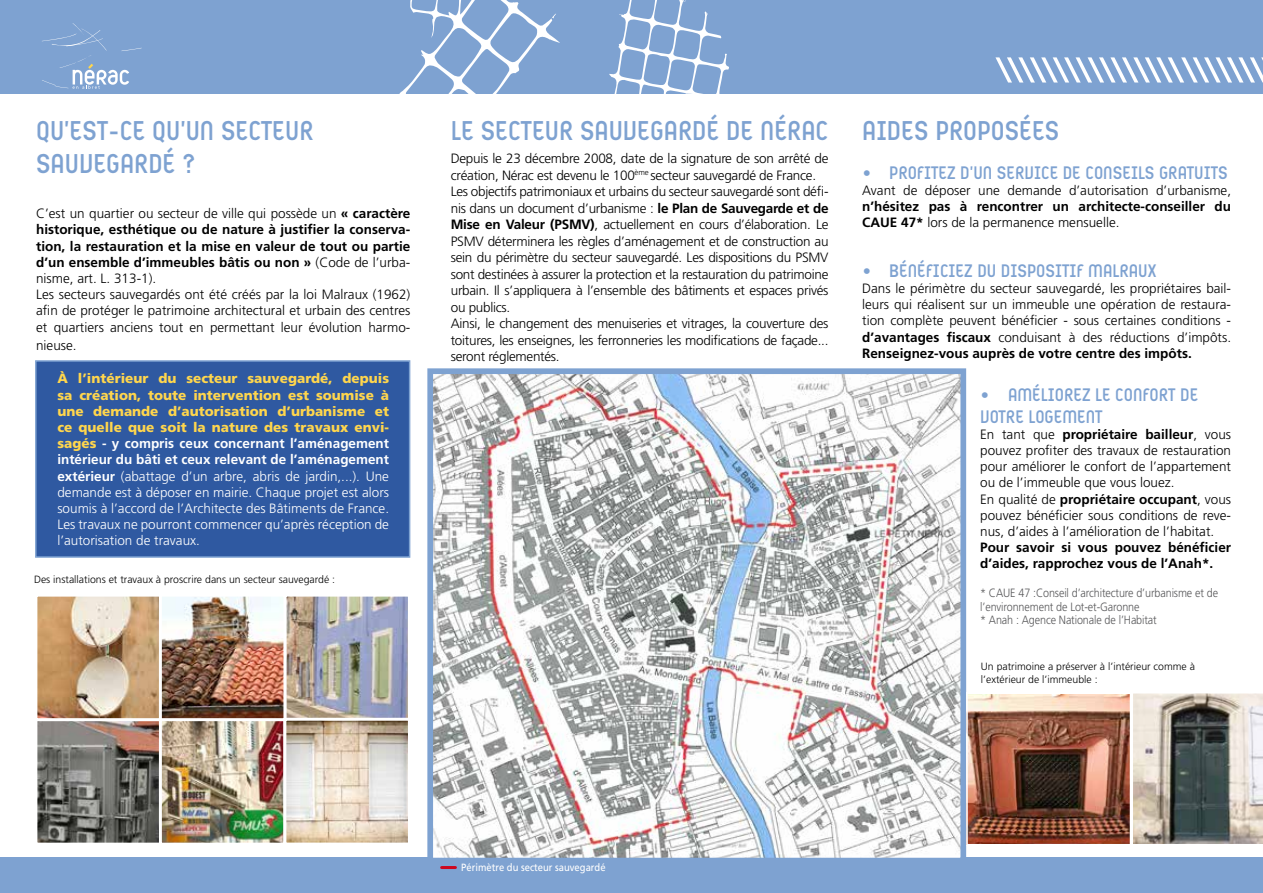
<style>
.page{position:relative;width:1263px;height:893px;background:#fff}
.page>*{position:absolute;margin:0;border:0;box-sizing:border-box;transform-origin:0 0}
.t1{font:27px "Ambule BT";color:#7ea2d1}
.t2{font:18px/21.6px "Ambule BT";color:#7ea2d1}
.t3{font:300 13.5px/16.5px "Frutiger";letter-spacing:-.02em;color:#000;text-align:justify}
.t4{font:300 13.5px/16.2px "Frutiger";color:#000}
.t5{font:300 13.5px/16.2px "Frutiger";color:#fff;text-align:justify}
.t6{font:700 13.5px/16.2px "Frutiger";color:#000}
.t7{font:300 12px/13.5px "Frutiger";letter-spacing:-.01em;color:#58585a;scale:.9 1}
.t8{font:300 10.5px/12.6px "Frutiger";color:#000}
.t9{font:10.5px "Frutiger";color:#fff;scale:.9 1}
.s1{font-weight:700}
.s2{font-weight:300}
.s3{font-weight:900;color:#ffd64d}
</style>
<div class="page">
<div style="left:0;top:0;width:1263px;height:94px;background:#7ea2d1"></div>
<div style="left:0;top:858px;width:1263px;height:35px;background:#7ea2d1"></div>
<svg style="left:609px;top:0;width:120px;height:94px"></svg>
<svg style="left:399px;top:0;width:161px;height:94px"></svg>
<svg style="left:995px;top:57px;width:268px;height:26px"></svg>
<svg style="left:42px;top:23px;width:100px;height:66px"></svg>
<img style="left:434px;top:375px;width:525px;height:481px">
<div style="left:427px;top:368px;width:539px;height:495px;border:6px solid #7ea2d1"></div>
<div style="left:35px;top:360px;width:375px;height:198px;background:#2f59a1;border:2px solid #7ea2d1"></div>
<img style="left:969px;top:695px;width:159px;height:148px">
<div style="left:966px;top:692px;width:165px;height:154px;border:2px solid #fff"></div>
<img style="left:38px;top:598px;width:369px;height:244px">
<div style="left:34px;top:718px;width:128px;height:128px;border:3px solid #fff"></div>
<div style="left:283px;top:594px;width:128px;height:127px;border:3px solid #fff"></div>
<div style="left:159px;top:718px;width:127px;height:128px;border:3px solid #fff"></div>
<svg style="left:1133px;top:693px;width:130px;height:151px;background:#999791"></svg>
<div style="left:34px;top:594px;width:128px;height:127px;border:3px solid #fff"></div>
<div style="left:283px;top:718px;width:128px;height:127px;border:3px solid #fff"></div>
<div style="left:159px;top:594px;width:127px;height:127px;border:3px solid #fff"></div>
<svg style="left:442px;top:866px;width:13px;height:3px"></svg>
<h1 class="t1" style="left:36px;top:115px;width:279px">QU’EST-CE QU’UN SECTEUR</h1>
<h1 class="t1" style="left:451px;top:115px;width:379px">LE SECTEUR SAUVEGARDÉ DE NÉRAC</h1>
<h1 class="t1" style="left:862px;top:115px;width:199px">AIDES PROPOSÉES</h1>
<h1 class="t1" style="left:36px;top:147px;width:160px">SAUVEGARDÉ ?</h1>
<p class="t3" style="left:451px;top:150px;width:379px;text-align:left">Depuis le 23 décembre 2008, date de la signature de son arrêté de création, Nérac est devenu le 100<sup>ème</sup> secteur sauvegardé de France.<br>Les objectifs patrimoniaux et urbains du secteur sauvegardé sont défi&shy;nis dans un document d’urbanisme : <span class="s1">le Plan de Sauvegarde et de Mise en Valeur (PSMV)</span>, actuellement en cours d’élaboration. Le PSMV déterminera les règles d’aménagement et de construction au sein du périmètre du secteur sauvegardé. Les dispositions du PSMV sont destinées à assurer la protection et la restauration du patrimoine urbain. Il s’appliquera à l’ensemble des bâtiments et espaces privés ou publics.<br>Ainsi, le changement des menuiseries et vitrages, la couverture des toitures, les enseignes, les ferronneries les modifications de façade... seront réglementés.</p>
<h2 class="t2" style="left:862px;top:161px;width:367px">• PROFITEZ D’UN SERVICE DE CONSEILS GRATUITS</h2>
<p class="t4" style="left:862px;top:182px;width:370px">Avant de déposer une demande d’autorisation d’urbanisme,</p>
<p class="t6" style="left:862px;top:198px;width:370px">n’hésitez pas à rencontrer un architecte-conseiller du<br>CAUE 47* <span class="s2">lors de la permanence mensuelle.</span></p>
<h2 class="t2" style="left:862px;top:259px;width:296px">• BÉNÉFICIEZ DU DISPOSITIF MALRAUX</h2>
<p class="t3" style="left:862px;top:280px;width:370px">Dans le périmètre du secteur sauvegardé, les propriétaires bail&shy;leurs qui réalisent sur un immeuble une opération de restaura&shy;tion complète peuvent bénéficier - sous certaines conditions - <span class="s1">d’avantages fiscaux</span> conduisant à des réductions d’impôts.<br><span class="s1">Renseignez-vous auprès de votre centre des impôts.</span></p>
<h2 class="t2" style="left:980px;top:384px;width:220px">• AMÉLIOREZ LE CONFORT DE<br>VOTRE LOGEMENT</h2>
<p class="t4" style="left:980px;top:426px;width:252px">En tant que <span class="s1">propriétaire bailleur</span>, vous pouvez profiter des travaux de restauration pour améliorer le confort de l’appartement ou de l’immeuble que vous louez.<br>En qualité de <span class="s1">propriétaire occupant</span>, vous pouvez bénéficier sous conditions de reve&shy;nus, d’aides à l’amélioration de l’habitat.</p>
<p class="t6" style="left:980px;top:539px;width:252px">Pour savoir si vous pouvez bénéficier d’aides, rapprochez vous de l’Anah*.</p>
<p class="t4" style="left:36px;top:205px;width:376px">C’est un quartier ou secteur de ville qui possède un <span class="s1">« caractère historique, esthétique ou de nature à justifier la conserva&shy;tion, la restauration et la mise en valeur de tout ou partie d’un ensemble d’immeubles bâtis ou non »</span> (Code de l’urba&shy;nisme, art. L. 313-1).<br>Les secteurs sauvegardés ont été créés par la loi Malraux (1962) afin de protéger le patrimoine architectural et urbain des centres et quartiers anciens tout en permettant leur évolution harmo-</p>
<p class="t3" style="left:36px;top:337px;width:42px">nieuse.</p>
<p class="t5" style="left:57px;top:370px;width:333px"><span class="s3">À l’intérieur du secteur sauvegardé, depuis sa création, toute intervention est soumise à une demande d’autorisation d’urbanisme et ce quelle que soit la nature des travaux envi&shy;sagés</span> <span class="s1">- y compris ceux concernant l’aménagement intérieur du bâti et ceux relevant de l’aménagement extérieur</span> (abattage d’un arbre, abris de jardin,...). Une demande est à déposer en mairie. Chaque projet est alors soumis à l’accord de l’Architecte des Bâtiments de France.<br>Les travaux ne pourront commencer qu’après réception de l’autorisation de travaux.</p>
<p class="t8" style="left:34px;top:573px;width:303px">Des installations et travaux à proscrire dans un secteur sauvegardé :</p>
<p class="t9" style="left:461px;top:861px;width:162px">Périmètre du secteur sauvegardé</p>
<p class="t7" style="left:980px;top:586px;width:266px">* CAUE 47 :Conseil d’architecture d’urbanisme et de l’environnement de Lot-et-Garonne<br>* Anah : Agence Nationale de l’Habitat</p>
<p class="t8" style="left:981px;top:660px;width:216px">Un patrimoine a préserver à l’intérieur comme à l’extérieur de l’immeuble :</p>
</div>
